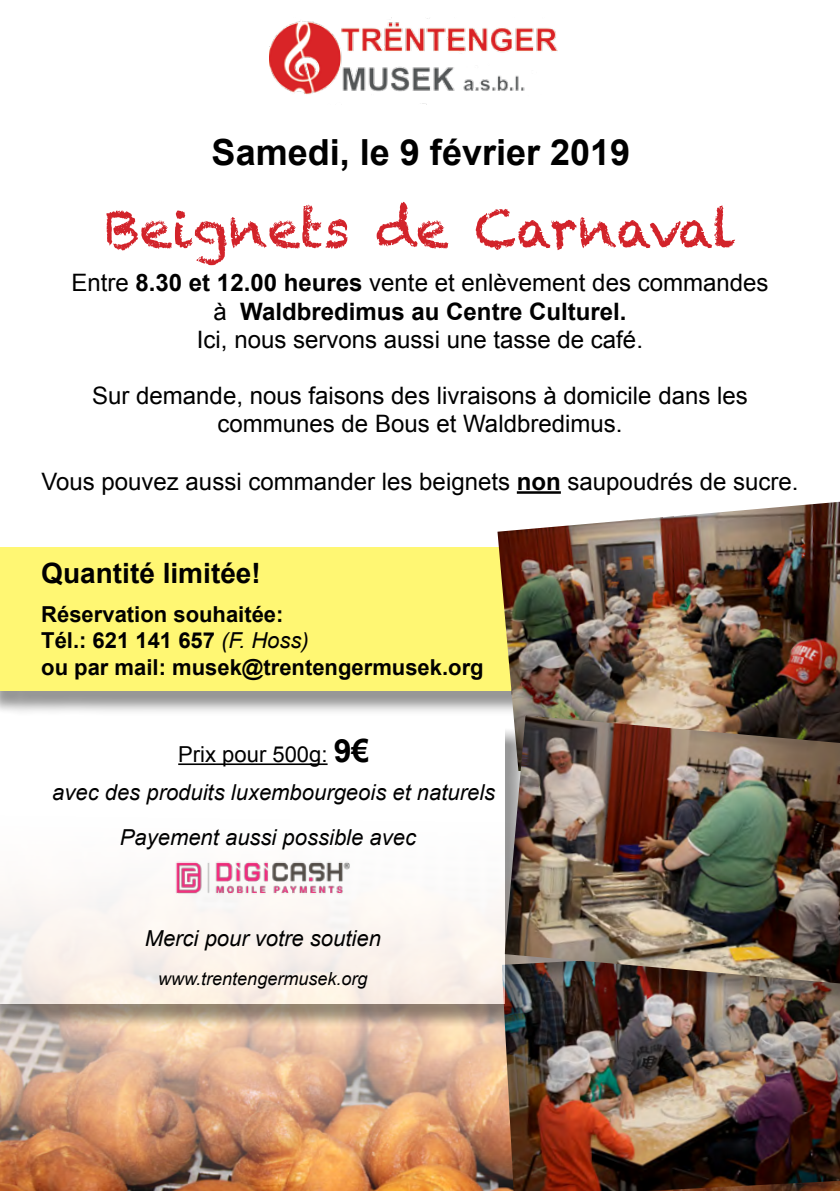
<style>
.page{position:relative;width:840px;height:1191px;background:#fff}
.page>*{position:absolute;margin:0;border:0;box-sizing:border-box;transform-origin:0 0}
.t1{font:52px "Chalkduster";color:#d2232a}
.t2{font:700 36px "Arial";color:#000}
.t3{font:700 28px "Arial";color:#000}
.t4{font:24px/28.8px "Arial";color:#000;text-align:center}
.t5{font:italic 22px/37.8px "Arial";color:#000;text-align:center}
.t6{font:700 22px/26.4px "Arial";color:#000}
.t7{font:italic 18px "Arial";color:#000}
.s1{font-weight:700}
.s2{font-weight:400;font-style:italic}
.s3{font-style:normal}
.s4{font-weight:700;font-style:normal;font-size:32px}
</style>
<div class="page">
<img style="left:0;top:1028px;width:501px;height:163px">
<div style="left:0;top:550px;width:548px;height:165px;background:#000;opacity:.75"></div>
<div style="left:0;top:547px;width:523px;height:143px;background:#fff773"></div>
<img style="left:497px;top:502px;width:342px;height:213px">
<img style="left:269px;top:17px;width:289px;height:88px">
<img style="left:501px;top:1009px;width:338px;height:182px">
<hr style="left:516px;top:491px;width:44px;height:3px;background:#000">
<div style="left:509px;top:719px;width:330px;height:290px;background:#000;opacity:.33"></div>
<img style="left:509px;top:715px;width:330px;height:268px">
<div style="left:0;top:726px;width:529px;height:302px;background:#000;opacity:.75"></div>
<div style="left:0;top:723px;width:504px;height:280px;background:linear-gradient(to bottom,#fff,#f9f0e9)"></div>
<hr style="left:178px;top:763px;width:149px;height:2px;background:#000">
<img style="left:166px;top:854px;width:193px;height:48px">
<h2 class="t2" style="left:211px;top:129px;width:420px">Samedi, le 9 février 2019</h2>
<h1 class="t1" style="left:105px;top:198px;width:632px">Beignets de Carnaval</h1>
<p class="t4" style="left:71px;top:268px;width:698px">Entre <span class="s1">8.30 et 12.00 heures</span> vente et enlèvement des commandes à <span class="s1">Waldbredimus au Centre Culturel.<br></span>Ici, nous servons aussi une tasse de café.</p>
<p class="t4" style="left:92px;top:381px;width:656px">Sur demande, nous faisons des livraisons à domicile dans les communes de Bous et Waldbredimus.</p>
<p class="t4" style="left:41px;top:467px;width:758px">Vous pouvez aussi commander les beignets <span class="s1">non</span> saupoudrés de sucre.</p>
<p class="t3" style="left:41px;top:555px;width:221px">Quantité limitée!</p>
<p class="t6" style="left:41px;top:601px;width:444px">Réservation souhaitée:<br>Tél.: 621 141 657 <span class="s2">(F. Hoss)<br></span>ou par mail: musek@trentengermusek.org</p>
<p class="t5" style="left:52px;top:735px;width:444px"><span class="s3">Prix pour 500g:</span> <span class="s4">9€<br></span>avec des produits luxembourgeois et naturels</p>
<p class="t5" style="left:120px;top:818px;width:297px">Payement aussi possible avec</p>
<p class="t5" style="left:145px;top:920px;width:237px">Merci pour votre soutien</p>
<p class="t7" style="left:158px;top:966px;width:211px">www.trentengermusek.org</p>
</div>
